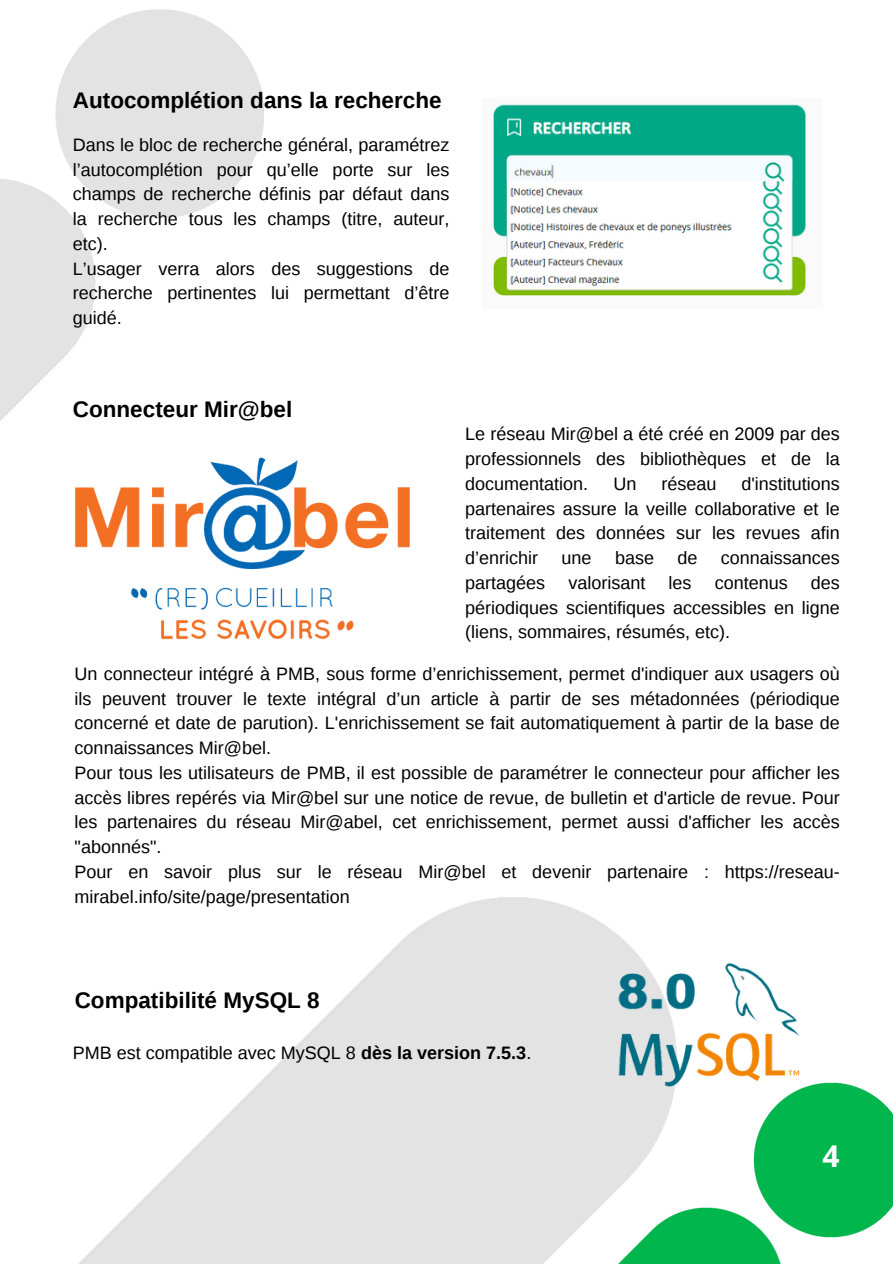
<style>
.page{position:relative;width:893px;height:1264px;background:#fff}
.page>*{position:absolute;margin:0;border:0;box-sizing:border-box;transform-origin:0 0}
.t1{font:700 30px "Open Sans";color:#fff}
.t2{font:700 22.5px "Liberation Sans";color:#000}
.t3{font:18px/24.8px "Liberation Sans";color:#000;text-align:justify}
.s1{font-weight:700}
</style>
<div class="page">
<img style="left:686px;top:1083px;width:206px;height:180px">
<img style="left:79px;top:897px;width:607px;height:366px">
<img style="left:493px;top:104px;width:313px;height:192px">
<img style="left:74px;top:457px;width:336px;height:183px">
<img style="left:569px;top:952px;width:272px;height:143px">
<p class="t2" style="left:73px;top:88px;width:370px">Autocomplétion dans la recherche</p>
<p class="t3" style="left:73px;top:132px;width:378px">Dans le bloc de recherche général, paramétrez l’autocomplétion pour qu’elle porte sur les champs de recherche définis par défaut dans la recherche tous les champs (titre, auteur, etc).</p>
<p class="t3" style="left:73px;top:256px;width:378px">L’usager verra alors des suggestions de recherche pertinentes lui permettant d’être guidé.</p>
<p class="t2" style="left:73px;top:396px;width:221px">Connecteur Mir@bel</p>
<p class="t3" style="left:465px;top:422px;width:376px">Le réseau Mir@bel a été créé en 2009 par des professionnels des bibliothèques et de la documentation.</p>
<p class="t3" style="left:613px;top:471px;width:25px">Un</p>
<p class="t3" style="left:661px;top:471px;width:57px">réseau</p>
<p class="t3" style="left:465px;top:471px;width:376px;text-indent:276px">d'institutions partenaires assure la veille collaborative et le traitement des données sur les revues afin d’enrichir</p>
<p class="t3" style="left:561px;top:545px;width:32px">une</p>
<p class="t3" style="left:615px;top:545px;width:41px">base</p>
<p class="t3" style="left:677px;top:545px;width:22px">de</p>
<p class="t3" style="left:720px;top:545px;width:121px">connaissances</p>
<p class="t3" style="left:465px;top:570px;width:82px">partagées</p>
<p class="t3" style="left:568px;top:570px;width:79px">valorisant</p>
<p class="t3" style="left:668px;top:570px;width:25px">les</p>
<p class="t3" style="left:714px;top:570px;width:75px">contenus</p>
<p class="t3" style="left:465px;top:570px;width:376px;text-indent:346px">des périodiques scientifiques accessibles en ligne (liens, sommaires, résumés, etc).</p>
<p class="t3" style="left:75px;top:661px;width:766px">Un connecteur intégré à PMB, sous forme d’enrichissement, permet d'indiquer aux usagers où ils peuvent trouver le texte intégral d’un article à partir de ses métadonnées (périodique concerné et date de parution). L'enrichissement se fait automatiquement à partir de la base de connaissances Mir@bel.</p>
<p class="t3" style="left:75px;top:760px;width:766px">Pour tous les utilisateurs de PMB, il est possible de paramétrer le connecteur pour afficher les accès libres repérés via Mir@bel sur une notice de revue, de bulletin et d'article de revue. Pour les partenaires du réseau Mir@abel, cet enrichissement, permet aussi d'afficher les accès "abonnés".</p>
<p class="t3" style="left:75px;top:859px;width:766px">Pour en savoir plus sur le réseau Mir@bel et devenir partenaire : https://reseau&shy;mirabel.info/site/page/presentation</p>
<p class="t2" style="left:75px;top:987px;width:246px">Compatibilité MySQL 8</p>
<p class="t3" style="left:73px;top:1040px;width:460px">PMB est compatible avec MySQL 8 <span class="s1">dès la version 7.5.3</span>.</p>
<p class="t1" style="left:822px;top:1134px;width:19px">4</p>
</div>
